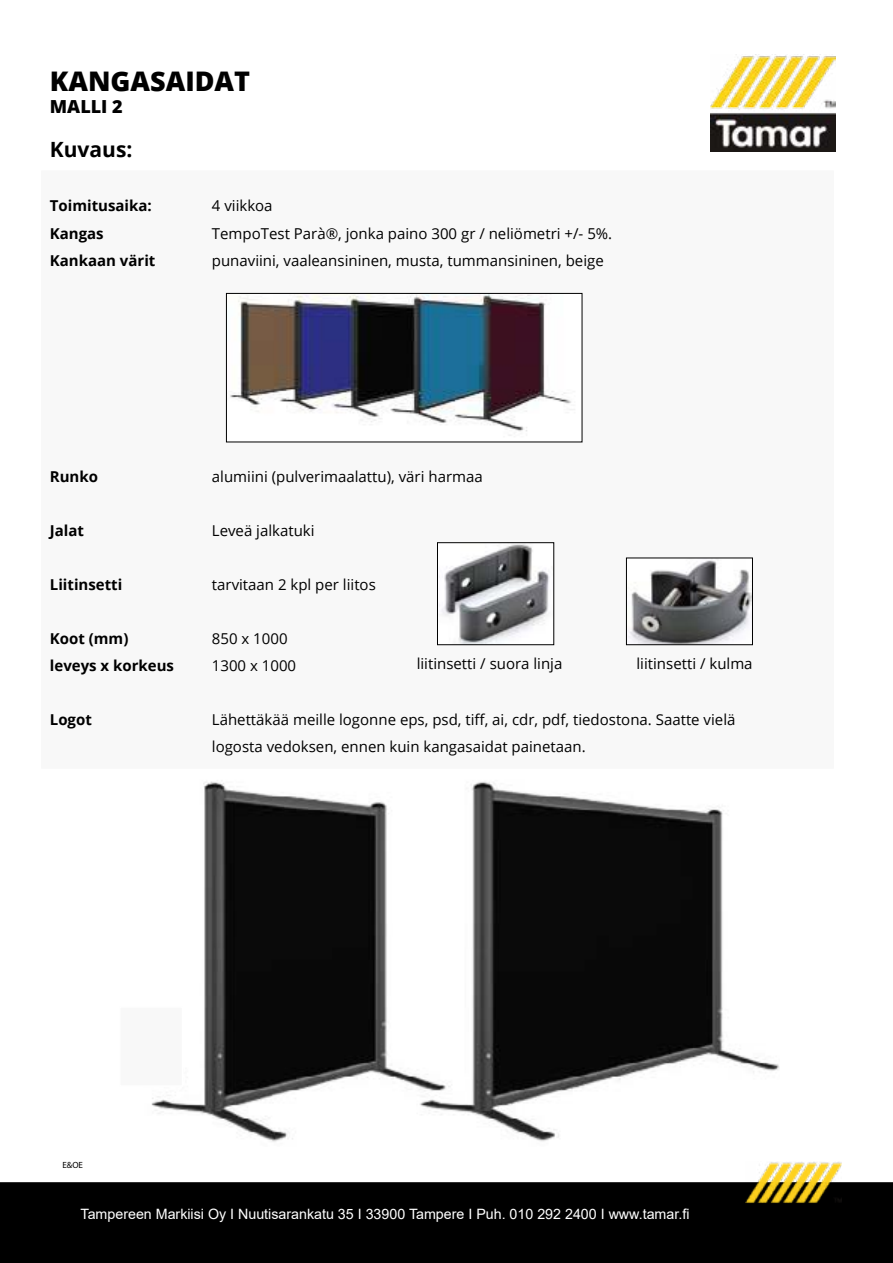
<style>
.page{position:relative;width:893px;height:1263px;background:#fff}
.page>*{position:absolute;margin:0;border:0;box-sizing:border-box;transform-origin:0 0}
.t1{font:800 27px "Open Sans";color:#000}
.t2{font:700 21px "Open Sans";color:#000}
.t3{font:800 18px "Open Sans";color:#000}
.t4{font:15px/27px "Open Sans";color:#000}
.t5{font:700 15px "Open Sans";color:#000}
.t6{font:14.25px "Arial";color:#fff}
.t7{font:9px "Myriad Pro";color:#000}
</style>
<div class="page">
<div style="left:40px;top:170px;width:795px;height:599px;background:#f8f8f8"></div>
<div style="left:1px;top:1183px;width:891px;height:79px;background:#000"></div>
<div style="left:0;top:1182px;width:893px;height:81px;border:2px solid #000"></div>
<img style="left:746px;top:1162px;width:96px;height:41px">
<img style="left:710px;top:54px;width:126px;height:98px">
<img style="left:151px;top:781px;width:629px;height:361px">
<div style="left:119px;top:1006px;width:64px;height:81px;background:#f8f8f8"></div>
<img style="left:230px;top:295px;width:341px;height:136px">
<div style="left:226px;top:293px;width:356px;height:149px;border:1px solid #000"></div>
<img style="left:444px;top:544px;width:105px;height:99px">
<div style="left:437px;top:542px;width:117px;height:103px;border:1px solid #000"></div>
<img style="left:630px;top:560px;width:121px;height:83px">
<div style="left:626px;top:558px;width:127px;height:87px;border:1px solid #000"></div>
<h1 class="t1" style="left:50px;top:61px;width:202px">KANGASAIDAT</h1>
<p class="t3" style="left:50px;top:93px;width:74px">MALLI 2</p>
<h2 class="t2" style="left:50px;top:134px;width:84px">Kuvaus:</h2>
<p class="t5" style="left:50px;top:195px;width:103px">Toimitusaika:</p>
<p class="t4" style="left:212px;top:191px;width:62px">4 viikkoa</p>
<p class="t5" style="left:50px;top:223px;width:55px">Kangas</p>
<p class="t4" style="left:212px;top:220px;width:402px">TempoTest Parà®, jonka paino 300 gr / neliömetri +/- 5%.</p>
<p class="t5" style="left:50px;top:250px;width:107px">Kankaan värit</p>
<p class="t4" style="left:212px;top:247px;width:393px">punaviini, vaaleansininen, musta, tummansininen, beige</p>
<p class="t5" style="left:50px;top:466px;width:50px">Runko</p>
<p class="t4" style="left:212px;top:463px;width:272px">alumiini (pulverimaalattu), väri harmaa</p>
<p class="t5" style="left:50px;top:520px;width:36px">Jalat</p>
<p class="t4" style="left:212px;top:517px;width:104px">Leveä jalkatuki</p>
<p class="t5" style="left:50px;top:574px;width:74px">Liitinsetti</p>
<p class="t4" style="left:212px;top:571px;width:165px">tarvitaan 2 kpl per liitos</p>
<p class="t5" style="left:50px;top:628px;width:80px">Koot (mm)</p>
<p class="t4" style="left:212px;top:625px;width:77px">850 x 1000</p>
<p class="t5" style="left:50px;top:655px;width:126px">leveys x korkeus</p>
<p class="t4" style="left:212px;top:652px;width:86px">1300 x 1000</p>
<p class="t5" style="left:50px;top:709px;width:44px">Logot</p>
<p class="t4" style="left:212px;top:706px;width:525px">Lähettäkää meille logonne eps, psd, tiff, ai, cdr, pdf, tiedostona. Saatte vielä logosta vedoksen, ennen kuin kangasaidat painetaan.</p>
<p class="t4" style="left:417px;top:649px;width:147px">liitinsetti / suora linja</p>
<p class="t4" style="left:636px;top:649px;width:118px">liitinsetti / kulma</p>
<p class="t7" style="left:63px;top:1159px;width:22px">E&amp;OE</p>
<p class="t6" style="left:81px;top:1204px;width:610px">Tampereen Markiisi Oy I Nuutisarankatu 35 I 33900 Tampere I Puh. 010 292 2400 I www.tamar.fi</p>
</div>
